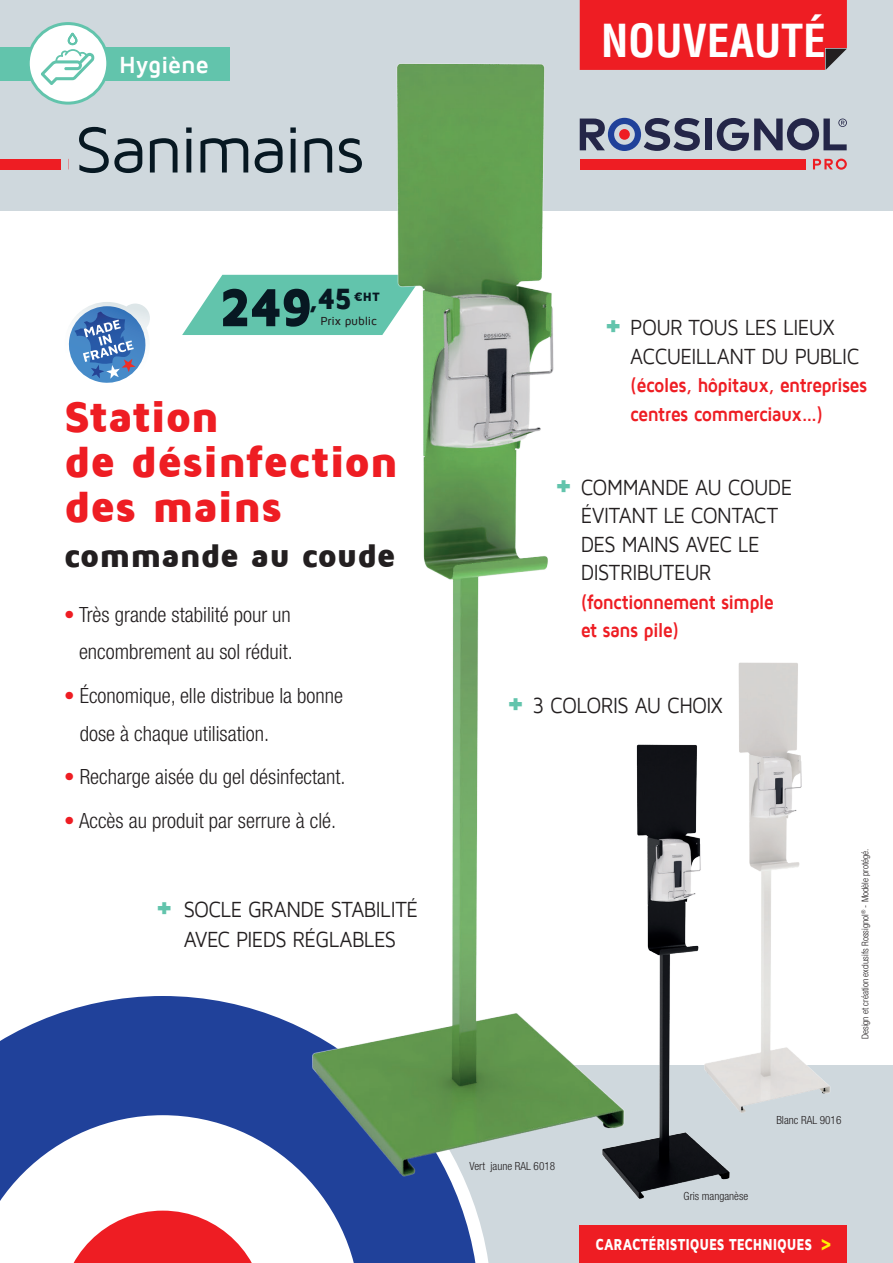
<style>
.page{position:relative;width:893px;height:1263px;background:#fff}
.page>*{position:absolute;margin:0;border:0;box-sizing:border-box;transform-origin:0 0}
.t1{font:67.5px "Maven Pro";letter-spacing:-.04em;color:#071822}
.t2{font:900 55.5px "Maven Pro";color:#071822;scale:.95 1}
.t3{font:900 45px/45px "Maven Pro";letter-spacing:-.015em;color:#ee1d23}
.t4{font:700 condensed 44.4px "Helvetica";color:#fff}
.t5{font:900 33.75px "Maven Pro";letter-spacing:-.015em;color:#231f20}
.t6{font:700 24px "Maven Pro";letter-spacing:-.02em;color:#fff}
.t7{font:22.5px/28.5px "Maven Pro";letter-spacing:-.03em;color:#231f20;scale:.9 1}
.t8{font:300 condensed 21px/37.5px "Helvetica Neue";color:#231f20;text-align:right}
.t9{font:700 20.25px/28.5px "Maven Pro";letter-spacing:-.04em;color:#ee1d23;scale:.9 1}
.t10{font:900 16.35px "Maven Pro";letter-spacing:-.005em;color:#fff;scale:.8 1}
.t11{font:900 12.45px "Maven Pro";color:#071822}
.t12{font:500 12px "Maven Pro";letter-spacing:-.02em;color:#231f20}
.t13{font:300 condensed 11.25px "Helvetica Neue";color:#231f20}
.t14{font:300 condensed 9.3px "Helvetica Neue";color:#231f20}
.s1{color:#ee1d23}
.s2{font-weight:900;font-size:34.65px;color:#62c4ac}
.s3{font-family:"Helvetica Neue";font-weight:800;font-stretch:expanded;font-size:21px;color:#fff101}
</style>
<div class="page">
<svg style="left:182px;top:275px;width:121px;height:60px"></svg>
<div style="left:0;top:1065px;width:893px;height:198px;background:#cfd8dd"></div>
<svg style="left:0;top:996px;width:479px;height:267px;background:#7e91c4"></svg>
<svg style="left:61px;top:1210px;width:204px;height:53px;background:#f47478"></svg>
<div style="left:0;top:0;width:893px;height:210px;background:#cfd8dd"></div>
<img style="left:303px;top:51px;width:337px;height:1157px">
<img style="left:733px;top:662px;width:98px;height:451px">
<img style="left:587px;top:740px;width:146px;height:464px">
<div style="left:580px;top:1225px;width:267px;height:38px;background:#ee1d23"></div>
<div style="left:0;top:47px;width:230px;height:34px;background:#62c4ac"></div>
<div style="left:28px;top:24px;width:80px;height:79px;background:#fff;border-radius:50%"></div>
<svg style="left:67px;top:33px;width:11px;height:13px"></svg>
<svg style="left:41px;top:49px;width:54px;height:36px"></svg>
<div style="left:27px;top:22px;width:82px;height:83px;border:3px solid #62c4ac;border-radius:50%"></div>
<svg style="left:813px;top:159px;width:34px;height:11px"></svg>
<div style="left:580px;top:159px;width:225px;height:10px;background:#ee1d23"></div>
<svg style="left:580px;top:118px;width:120px;height:33px"></svg>
<div style="left:705px;top:119px;width:6px;height:31px;background:#242648"></div>
<svg style="left:717px;top:118px;width:130px;height:33px"></svg>
<div style="left:0;top:159px;width:61px;height:10px;background:#ee1d23"></div>
<div style="left:580px;top:0;width:267px;height:70px;background:#ee1d23"></div>
<svg style="left:68px;top:302px;width:82px;height:81px"></svg>
<p class="t6" style="left:119px;top:52px;width:91px">Hygiène</p>
<h1 class="t1" style="left:75px;top:115px;width:291px">Sanimains</h1>
<h2 class="t2" style="left:219px;top:278px;width:142px">249<sup>,45</sup></h2>
<p class="t11" style="left:354px;top:290px;width:27px">€HT</p>
<p class="t12" style="left:320px;top:314px;width:58px">Prix public</p>
<h3 class="t3" style="left:64px;top:394px;width:336px">Station<br>de désinfection des mains</h3>
<h3 class="t5" style="left:64px;top:537px;width:334px">commande au coude</h3>
<p class="t8" style="left:64px;top:595px;width:230px"><span class="s1">•</span> Très grande stabilité pour un encombrement au sol réduit.</p>
<p class="t8" style="left:80px;top:677px;width:265px;text-align:left;text-indent:-16px"><span class="s1">•</span> Économique, elle distribue la bonne dose à chaque utilisation.</p>
<p class="t8" style="left:64px;top:758px;width:283px"><span class="s1">•</span> Recharge aisée du gel désinfectant.</p>
<p class="t8" style="left:64px;top:802px;width:274px"><span class="s1">•</span> Accès au produit par serrure à clé.</p>
<p class="t7" style="left:155px;top:894px;width:294px;line-height:30px;text-align:center"><span class="s2">+</span> SOCLE GRANDE STABILITÉ<br>AVEC PIEDS RÉGLABLES</p>
<h3 class="t4" style="left:601px;top:13px;width:226px">NOUVEAUTÉ</h3>
<p class="t7" style="left:630px;top:314px;width:256px;text-indent:-26px"><span class="s2">+</span> POUR TOUS LES LIEUX<br>ACCUEILLANT DU PUBLIC</p>
<p class="t9" style="left:630px;top:371px;width:265px">(écoles, hôpitaux, entreprises centres commerciaux…)</p>
<p class="t7" style="left:581px;top:473px;width:237px;text-indent:-26px"><span class="s2">+</span> COMMANDE AU COUDE<br>ÉVITANT LE CONTACT<br>DES MAINS AVEC LE<br>DISTRIBUTEUR</p>
<p class="t9" style="left:581px;top:588px;width:216px">(fonctionnement simple et sans pile)</p>
<p class="t7" style="left:506px;top:692px;width:242px"><span class="s2">+</span> 3 COLORIS AU CHOIX</p>
<p class="t13" style="left:469px;top:1159px;width:87px">Vert jaune RAL 6018</p>
<p class="t14" style="left:860px;top:1039px;width:192px;rotate:-90deg">Design et création exclusifs Rossignol<sup>®</sup> - Modèle protégé.</p>
<p class="t13" style="left:684px;top:1189px;width:66px">Gris manganèse</p>
<p class="t13" style="left:776px;top:1113px;width:67px">Blanc RAL 9016</p>
<p class="t10" style="left:595px;top:1235px;width:296px">CARACTÉRISTIQUES TECHNIQUES <span class="s3">&gt;</span></p>
</div>
